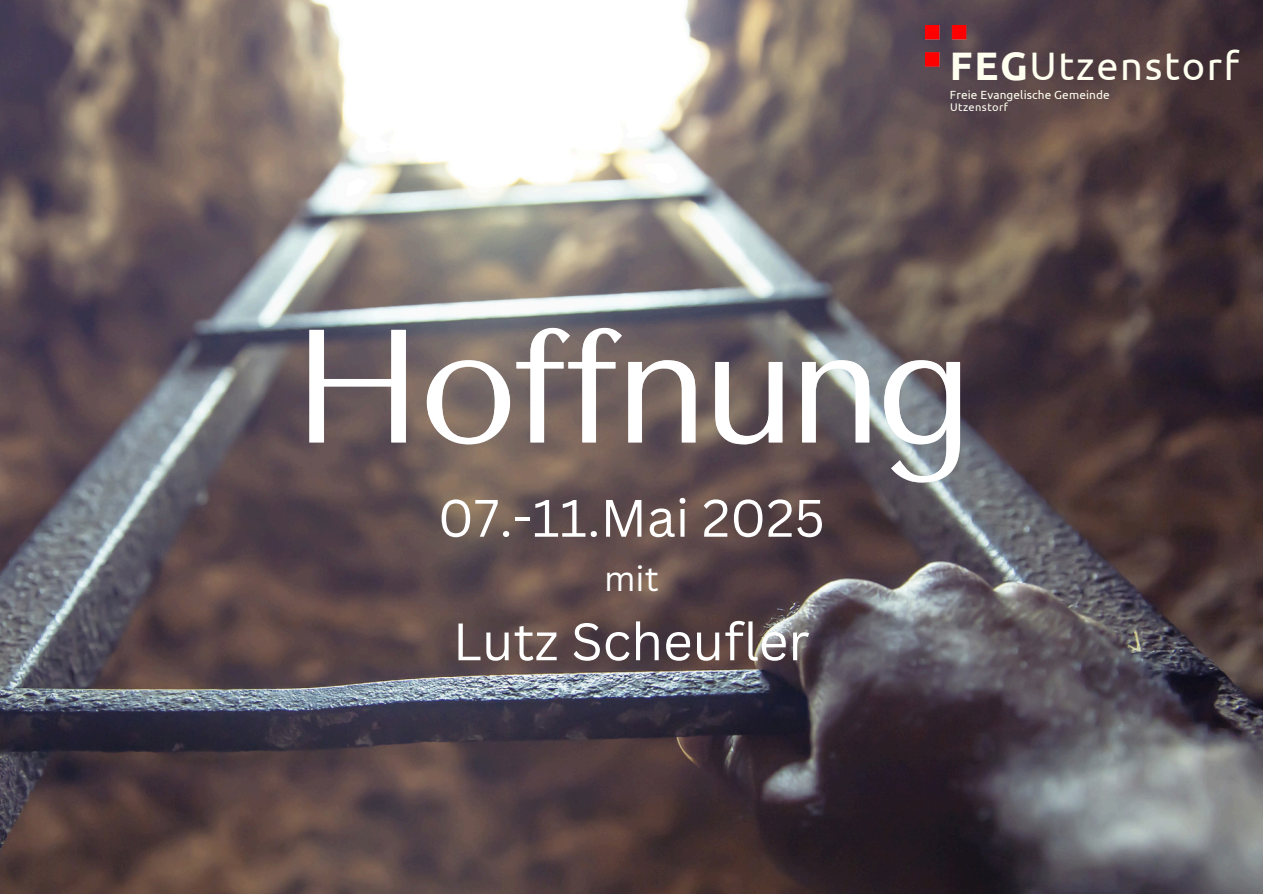
<style>
.page{position:relative;width:1263px;height:894px;background:#fff}
.page>*{position:absolute;margin:0;border:0;box-sizing:border-box;transform-origin:0 0}
.t1{font:160.65px "Tenor Sans";letter-spacing:-.04em;color:#fff}
.t2{font:51.45px "Canva Sans";color:#fff}
.t3{font:39.75px "Ubuntu";letter-spacing:.04em;color:#fffff0}
.t4{font:34.35px "Canva Sans";color:#fff}
.t5{font:11.85px "Ubuntu";letter-spacing:.01em;color:#fffff0}
.t6{font:11.1px "Ubuntu";letter-spacing:.035em;color:#fffff0}
.s1{font-weight:700}
</style>
<div class="page">
<img style="left:0;top:0;width:1263px;height:893px">
<img style="left:926px;top:26px;width:41px;height:41px">
<p class="t3" style="left:950px;top:43px;width:291px"><span class="s1">FEG</span>Utzenstorf</p>
<p class="t5" style="left:950px;top:88px;width:161px">Freie Evangelische Gemeinde</p>
<p class="t6" style="left:950px;top:101px;width:59px">Utzenstorf</p>
<p class="t1" style="left:290px;top:294px;width:684px">Hoffnung</p>
<p class="t2" style="left:438px;top:481px;width:388px">07.-11.Mai 2025</p>
<h1 class="t4" style="left:604px;top:554px;width:56px">mit</h1>
<h2 class="t2" style="left:453px;top:605px;width:358px">Lutz Scheufler</h2>
</div>
